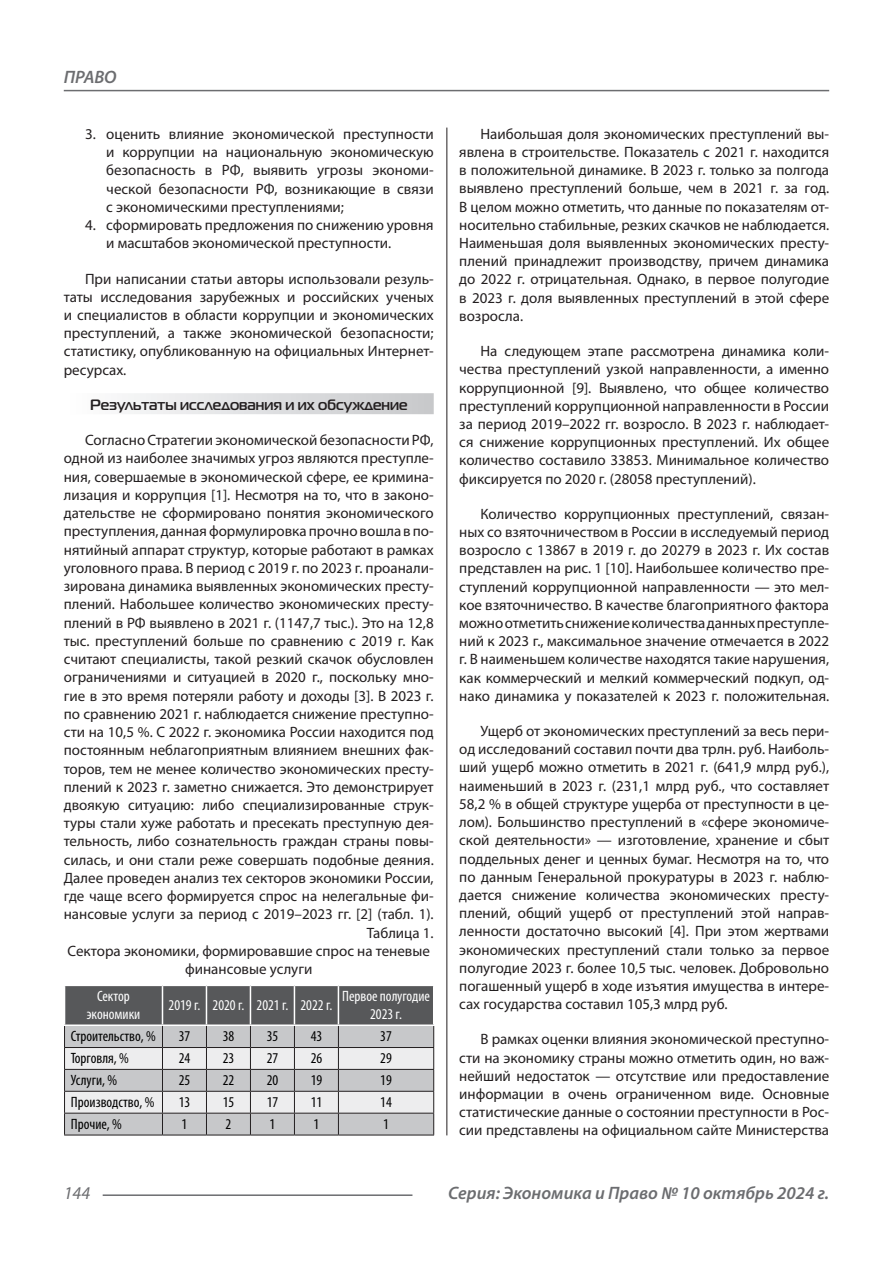
<style>
.page{position:relative;width:893px;height:1263px;background:#fff}
.page>*{position:absolute;margin:0;border:0;box-sizing:border-box;transform-origin:0 0}
.t1{font:italic 600 18px "Myriad Pro";color:#6c6d70}
.t2{font:italic 18px "Myriad Pro";color:#6c6d70}
.Статья_текст{font:15px/18.1px "Myriad Pro";color:#231f20;text-align:justify}
.Таблица_Строка{font:condensed 15px "Myriad Pro";color:#000}
.Таблица_Заголовок_Яч{font:condensed 15px/18px "Myriad Pro";color:#fff;text-align:center}
.Статья_подзаголовок{font:700 15px "Magistral C";color:#231f20}
</style>
<div class="page">
<hr style="left:446px;top:128px;width:1px;height:1007px;background:#231f20">
<hr style="left:103px;top:1194px;width:309px;height:2px;background:#6c6d70">
<hr style="left:64px;top:90px;width:765px;height:1px;background:#6c6d70">
<div style="left:64px;top:393px;width:370px;height:21px;background:linear-gradient(to right,#fefeff,#c6c8ca)"></div>
<hr style="left:64px;top:1135px;width:98px;height:1px;background:#231f20">
<hr style="left:162px;top:1135px;width:44px;height:1px;background:#231f20">
<hr style="left:206px;top:1135px;width:44px;height:1px;background:#231f20">
<hr style="left:250px;top:1135px;width:44px;height:1px;background:#231f20">
<hr style="left:294px;top:1135px;width:44px;height:1px;background:#231f20">
<hr style="left:338px;top:1135px;width:96px;height:1px;background:#231f20">
<svg style="left:64px;top:986px;width:370px;height:149px;background:#aeaeb0"></svg>
<hr style="left:64px;top:986px;width:1px;height:38px;background:#fff">
<hr style="left:162px;top:986px;width:1px;height:38px;background:#fff">
<hr style="left:206px;top:986px;width:1px;height:38px;background:#fff">
<hr style="left:250px;top:986px;width:1px;height:38px;background:#fff">
<hr style="left:294px;top:986px;width:1px;height:38px;background:#fff">
<hr style="left:338px;top:986px;width:1px;height:38px;background:#fff">
<hr style="left:433px;top:986px;width:1px;height:38px;background:#fff">
<hr style="left:64px;top:1024px;width:98px;height:2px;background:#fff">
<hr style="left:162px;top:1024px;width:44px;height:2px;background:#fff">
<hr style="left:206px;top:1024px;width:44px;height:2px;background:#fff">
<hr style="left:250px;top:1024px;width:44px;height:2px;background:#fff">
<hr style="left:294px;top:1024px;width:44px;height:2px;background:#fff">
<hr style="left:338px;top:1024px;width:96px;height:2px;background:#fff">
<p class="t1" style="left:64px;top:66px;width:54px">ПРАВО</p>
<p class="Статья_текст" style="left:106px;top:124px;width:329px;text-indent:-21px">3. оценить влияние экономической преступности и коррупции на национальную экономическую безопасность в РФ, выявить угрозы экономи&shy;ческой безопасности РФ, возникающие в связи с экономическими преступлениями;</p>
<p class="Статья_текст" style="left:106px;top:216px;width:329px;text-indent:-21px">4. сформировать предложения по снижению уровня и масштабов экономической преступности.</p>
<p class="Статья_текст" style="left:64px;top:269px;width:371px;text-indent:21px">При написании статьи авторы использовали резуль&shy;таты исследования зарубежных и российских ученых и специалистов в области коррупции и экономических преступлений, а также экономической безопасности; статистику, опубликованную на официальных Интернет&shy;ресурсах.</p>
<p class="Статья_подзаголовок" style="left:90px;top:396px;width:319px">Результаты исследования и их обсуждение</p>
<p class="Статья_текст" style="left:64px;top:431px;width:371px;text-indent:21px">Согласно Стратегии экономической безопасности РФ, одной из наиболее значимых угроз являются преступле&shy;ния, совершаемые в экономической сфере, ее кримина&shy;лизация и коррупция [1]. Несмотря на то, что в законо&shy;дательстве не сформировано понятия экономического преступления, данная формулировка прочно вошла в по&shy;нятийный аппарат структур, которые работают в рамках уголовного права. В период с 2019 г. по 2023 г. проанали&shy;зирована динамика выявленных экономических престу&shy;плений. Набольшее количество экономических престу&shy;плений в РФ выявлено в 2021 г. (1147,7 тыс.). Это на 12,8 тыс. преступлений больше по сравнению с 2019 г. Как считают специалисты, такой резкий скачок обусловлен ограничениями и ситуацией в 2020 г., поскольку мно&shy;гие в это время потеряли работу и доходы [3]. В 2023 г. по сравнению 2021 г. наблюдается снижение преступно&shy;сти на 10,5 %. С 2022 г. экономика России находится под постоянным неблагоприятным влиянием внешних фак&shy;торов, тем не менее количество экономических престу&shy;плений к 2023 г. заметно снижается. Это демонстрирует двоякую ситуацию: либо специализированные струк&shy;туры стали хуже работать и пресекать преступную дея&shy;тельность, либо сознательность граждан страны повы&shy;силась, и они стали реже совершать подобные деяния.<br>Далее проведен анализ тех секторов экономики России, где чаще всего формируется спрос на нелегальные фи&shy;нансовые услуги за период с 2019–2023 гг. [2] (табл. 1).</p>
<p class="Статья_текст" style="left:367px;top:923px;width:67px">Таблица 1.</p>
<p class="Статья_текст" style="left:68px;top:941px;width:364px;text-align:center">Сектора экономики, формировавшие спрос на теневые финансовые услуги</p>
<p class="Таблица_Заголовок_Яч" style="left:97px;top:987px;width:34px">Сектор</p>
<p class="Таблица_Заголовок_Яч" style="left:87px;top:1005px;width:55px">экономики</p>
<p class="Таблица_Заголовок_Яч" style="left:169px;top:996px;width:33px">2019 г.</p>
<p class="Таблица_Заголовок_Яч" style="left:213px;top:996px;width:33px">2020 г.</p>
<p class="Таблица_Заголовок_Яч" style="left:257px;top:996px;width:33px">2021 г.</p>
<p class="Таблица_Заголовок_Яч" style="left:301px;top:996px;width:33px">2022 г.</p>
<p class="Таблица_Заголовок_Яч" style="left:342px;top:987px;width:89px">Первое полугодие<br>2023 г.</p>
<p class="Таблица_Строка" style="left:71px;top:1027px;width:86px">Строительство, %</p>
<p class="Таблица_Строка" style="left:179px;top:1027px;width:13px">37</p>
<p class="Таблица_Строка" style="left:223px;top:1027px;width:13px">38</p>
<p class="Таблица_Строка" style="left:267px;top:1027px;width:13px">35</p>
<p class="Таблица_Строка" style="left:311px;top:1027px;width:13px">43</p>
<p class="Таблица_Строка" style="left:380px;top:1027px;width:13px">37</p>
<p class="Таблица_Строка" style="left:71px;top:1049px;width:59px">Торговля, %</p>
<p class="Таблица_Строка" style="left:179px;top:1049px;width:13px">24</p>
<p class="Таблица_Строка" style="left:223px;top:1049px;width:13px">23</p>
<p class="Таблица_Строка" style="left:267px;top:1049px;width:13px">27</p>
<p class="Таблица_Строка" style="left:311px;top:1049px;width:13px">26</p>
<p class="Таблица_Строка" style="left:380px;top:1049px;width:13px">29</p>
<p class="Таблица_Строка" style="left:71px;top:1071px;width:48px">Услуги, %</p>
<p class="Таблица_Строка" style="left:179px;top:1071px;width:13px">25</p>
<p class="Таблица_Строка" style="left:223px;top:1071px;width:13px">22</p>
<p class="Таблица_Строка" style="left:267px;top:1071px;width:13px">20</p>
<p class="Таблица_Строка" style="left:311px;top:1071px;width:13px">19</p>
<p class="Таблица_Строка" style="left:380px;top:1071px;width:13px">19</p>
<p class="Таблица_Строка" style="left:71px;top:1093px;width:85px">Производство, %</p>
<p class="Таблица_Строка" style="left:179px;top:1093px;width:13px">13</p>
<p class="Таблица_Строка" style="left:223px;top:1093px;width:13px">15</p>
<p class="Таблица_Строка" style="left:267px;top:1093px;width:13px">17</p>
<p class="Таблица_Строка" style="left:311px;top:1093px;width:13px">11</p>
<p class="Таблица_Строка" style="left:380px;top:1093px;width:13px">14</p>
<p class="Таблица_Строка" style="left:71px;top:1114px;width:52px">Прочие, %</p>
<p class="Таблица_Строка" style="left:182px;top:1114px;width:7px">1</p>
<p class="Таблица_Строка" style="left:226px;top:1114px;width:7px">2</p>
<p class="Таблица_Строка" style="left:270px;top:1114px;width:7px">1</p>
<p class="Таблица_Строка" style="left:314px;top:1114px;width:7px">1</p>
<p class="Таблица_Строка" style="left:383px;top:1114px;width:7px">1</p>
<p class="Статья_текст" style="left:459px;top:124px;width:371px;text-indent:21px">Наибольшая доля экономических преступлений вы&shy;явлена в строительстве. Показатель с 2021 г. находится в положительной динамике. В 2023 г. только за полгода выявлено преступлений больше, чем в 2021 г. за год.<br>В целом можно отметить, что данные по показателям от&shy;носительно стабильные, резких скачков не наблюдается.<br>Наименьшая доля выявленных экономических престу&shy;плений принадлежит производству, причем динамика до 2022 г. отрицательная. Однако, в первое полугодие в 2023 г. доля выявленных преступлений в этой сфере возросла.</p>
<p class="Статья_текст" style="left:459px;top:342px;width:371px;text-indent:21px">На следующем этапе рассмотрена динамика коли&shy;чества преступлений узкой направленности, а именно коррупционной [9]. Выявлено, что общее количество преступлений коррупционной направленности в России за период 2019–2022 гг. возросло. В 2023 г. наблюдает&shy;ся снижение коррупционных преступлений. Их общее количество составило 33853. Минимальное количество фиксируется по 2020 г. (28058 преступлений).</p>
<p class="Статья_текст" style="left:459px;top:504px;width:371px;text-indent:21px">Количество коррупционных преступлений, связан&shy;ных со взяточничеством в России в исследуемый период возросло с 13867 в 2019 г. до 20279 в 2023 г. Их состав представлен на рис. 1 [10]. Наибольшее количество пре&shy;ступлений коррупционной направленности — это мел&shy;кое взяточничество. В качестве благоприятного фактора можно отметить снижение количества данных преступле&shy;ний к 2023 г., максимальное значение отмечается в 2022 г. В наименьшем количестве находятся такие нарушения, как коммерческий и мелкий коммерческий подкуп, од&shy;нако динамика у показателей к 2023 г. положительная.</p>
<p class="Статья_текст" style="left:459px;top:722px;width:371px;text-indent:21px">Ущерб от экономических преступлений за весь пери&shy;од исследований составил почти два трлн. руб. Наиболь&shy;ший ущерб можно отметить в 2021 г. (641,9 млрд руб.), наименьший в 2023 г. (231,1 млрд руб., что составляет 58,2 % в общей структуре ущерба от преступности в це&shy;лом). Большинство преступлений в «сфере экономиче&shy;ской деятельности» — изготовление, хранение и сбыт поддельных денег и ценных бумаг. Несмотря на то, что по данным Генеральной прокуратуры в 2023 г. наблю&shy;дается снижение количества экономических престу&shy;плений, общий ущерб от преступлений этой направ&shy;ленности достаточно высокий [4]. При этом жертвами экономических преступлений стали только за первое полугодие 2023 г. более 10,5 тыс. человек. Добровольно погашенный ущерб в ходе изъятия имущества в интере&shy;сах государства составил 105,3 млрд руб.</p>
<p class="Статья_текст" style="left:459px;top:1030px;width:371px;text-indent:21px">В рамках оценки влияния экономической преступно&shy;сти на экономику страны можно отметить один, но важ&shy;нейший недостаток — отсутствие или предоставление информации в очень ограниченном виде. Основные статистические данные о состоянии преступности в Рос&shy;сии представлены на официальном сайте Министерства</p>
<p class="t2" style="left:64px;top:1182px;width:28px">144</p>
<p class="t1" style="left:448px;top:1182px;width:383px">Серия: Экономика и Право № 10 октябрь 2024 г.</p>
</div>
